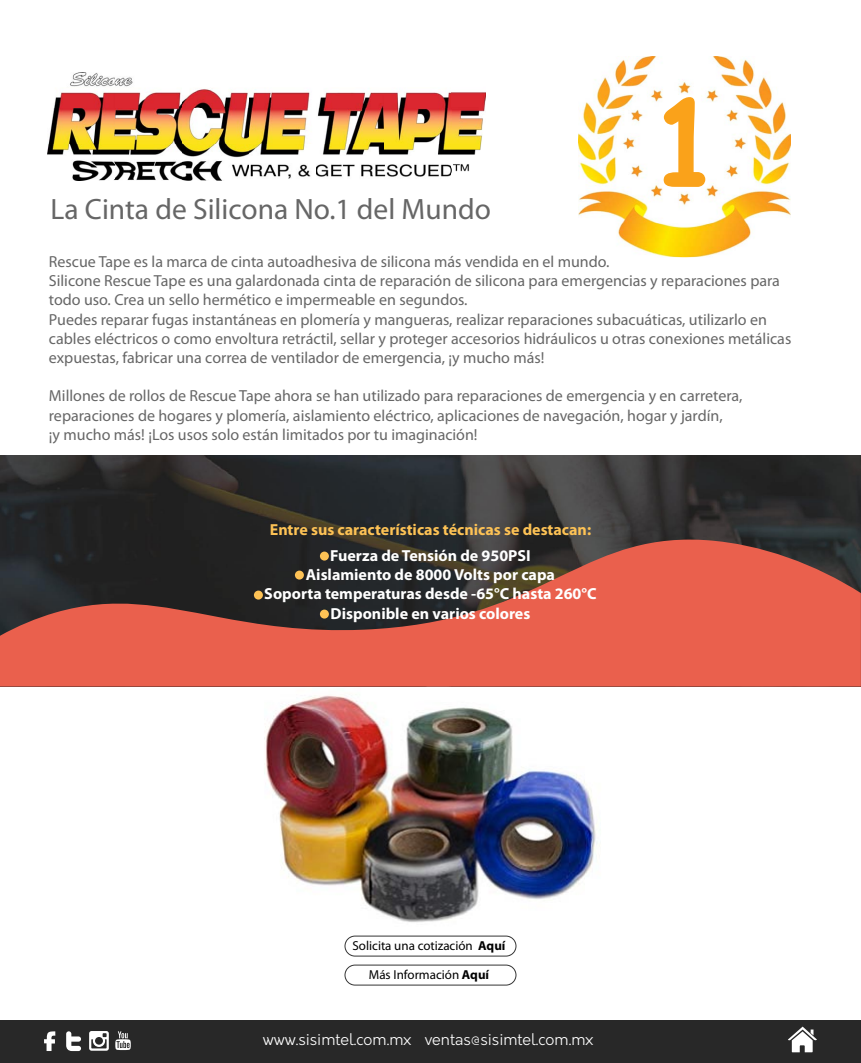
<style>
.page{position:relative;width:861px;height:1063px;background:#fff}
.page>*{position:absolute;margin:0;border:0;box-sizing:border-box;transform-origin:0 0}
.t1{font:29.5px "Myriad Pro";color:#666}
.t2{font:16px/19.2px "Myriad Pro";color:#666}
.t3{font:700 16px/19.2px "Myriad Pro";color:#fff;text-align:center}
.t4{font:700 16px "Myriad Pro";color:#fdc255}
.t5{font:300 15.8px "Orkney";color:#fff}
.t6{font:13px "Myriad Pro";color:#000}
.s1{font-weight:700}
</style>
<div class="page">
<div style="left:0;top:1021px;width:861px;height:42px;background:#282828"></div>
<svg style="left:788px;top:1027px;width:29px;height:25px"></svg>
<svg style="left:44px;top:1031px;width:11px;height:20px"></svg>
<svg style="left:66px;top:1031px;width:15px;height:20px"></svg>
<svg style="left:115px;top:1031px;width:16px;height:19px"></svg>
<svg style="left:89px;top:1031px;width:20px;height:20px"></svg>
<img style="left:264px;top:695px;width:336px;height:254px">
<svg style="left:345px;top:936px;width:172px;height:21px"></svg>
<svg style="left:345px;top:965px;width:172px;height:21px"></svg>
<img style="left:0;top:456px;width:861px;height:84px">
<svg style="left:0;top:540px;width:861px;height:147px;fill:#ea604d"></svg>
<div style="left:320px;top:552px;width:9px;height:9px;background:#fdc255;border-radius:50%"></div>
<div style="left:295px;top:571px;width:9px;height:9px;background:#fdc255;border-radius:50%"></div>
<div style="left:254px;top:591px;width:9px;height:9px;background:#fdc255;border-radius:50%"></div>
<div style="left:320px;top:610px;width:9px;height:9px;background:#fdc255;border-radius:50%"></div>
<img style="left:579px;top:57px;width:212px;height:200px">
<img style="left:579px;top:256px;width:30px;height:1px">
<img style="left:48px;top:73px;width:437px;height:108px">
<svg style="left:664px;top:97px;width:41px;height:90px"></svg>
<h1 class="t1" style="left:51px;top:191px;width:442px">La Cinta de Silicona No.1 del Mundo</h1>
<p class="t2" style="left:49px;top:252px;width:744px">Rescue Tape es la marca de cinta autoadhesiva de silicona más vendida en el mundo.<br>Silicone Rescue Tape es una galardonada cinta de reparación de silicona para emergencias y reparaciones para todo uso. Crea un sello hermético e impermeable en segundos.<br>Puedes reparar fugas instantáneas en plomería y mangueras, realizar reparaciones subacuáticas, utilizarlo en cables eléctricos o como envoltura retráctil, sellar y proteger accesorios hidráulicos u otras conexiones metálicas expuestas, fabricar una correa de ventilador de emergencia, ¡y mucho más!</p>
<p class="t2" style="left:49px;top:386px;width:695px">Millones de rollos de Rescue Tape ahora se han utilizado para reparaciones de emergencia y en carretera, reparaciones de hogares y plomería, aislamiento eléctrico, aplicaciones de navegación, hogar y jardín,<br>¡y mucho más! ¡Los usos solo están limitados por tu imaginación!</p>
<p class="t4" style="left:270px;top:519px;width:323px">Entre sus características técnicas se destacan:</p>
<p class="t3" style="left:264px;top:545px;width:334px">Fuerza de Tensión de 950PSI<br>Aislamiento de 8000 Volts por capa<br>Soporta temperaturas desde -65°C hasta 260°C Disponible en varios colores</p>
<p class="t6" style="left:353px;top:937px;width:154px">Solicita una cotización <span class="s1">Aquí</span></p>
<p class="t6" style="left:369px;top:966px;width:122px">Más Información <span class="s1">Aquí</span></p>
<p class="t5" style="left:263px;top:1029px;width:332px">www.sisimtel.com.mx ventas@sisimtel.com.mx</p>
</div>
